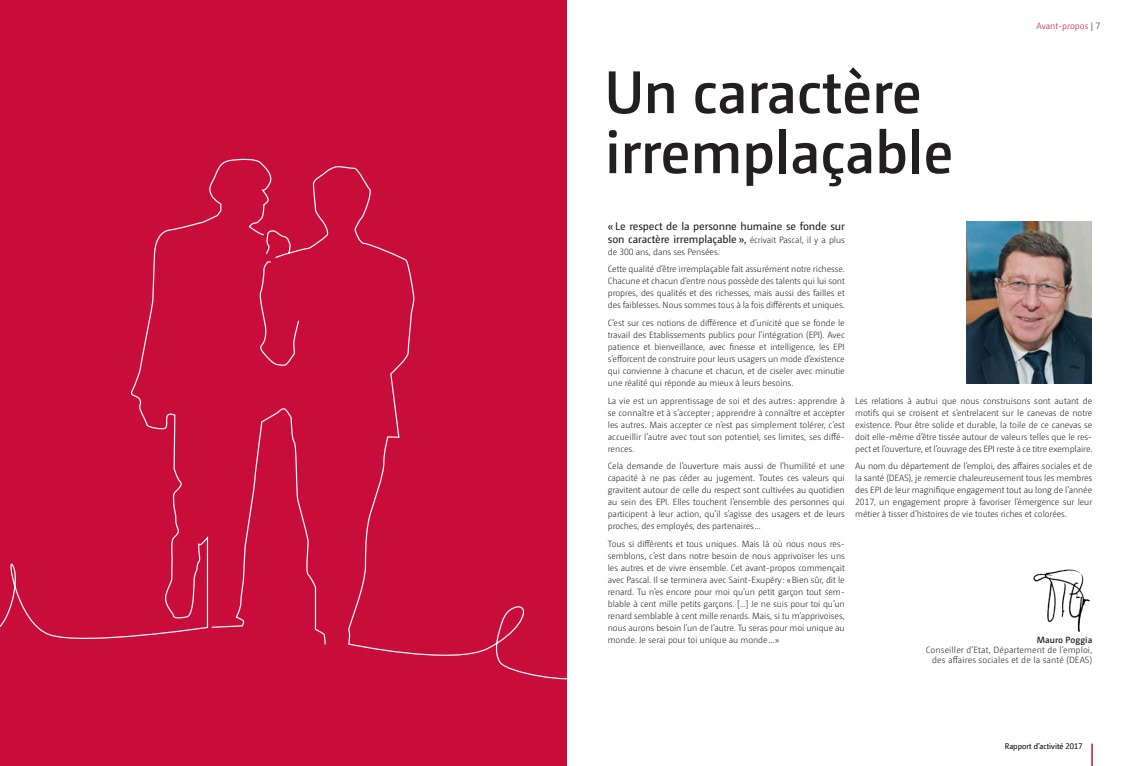
<style>
.page{position:relative;width:1134px;height:766px;background:#fff}
.page>*{position:absolute;margin:0;border:0;box-sizing:border-box;transform-origin:0 0}
.t1{font:600 60px/60px "Camingo Dos Pro";letter-spacing:-.01em;color:#231f20}
.t2{font:11px/13px "Camingo Dos Pro";letter-spacing:-.01em;color:#231f20}
.t3{font:300 9px/12px "Camingo Dos Pro";letter-spacing:-.01em;color:#231f20;text-align:justify}
.t4{font:300 9px/10px "Camingo Dos Pro";letter-spacing:.01em;color:#231f20;text-align:right}
.t5{font:300 9px "Camingo Dos Pro";color:#c80d3a}
.t6{font:600 9px "Camingo Dos Pro";letter-spacing:.01em;color:#231f20}
.t7{font:300 8px "Camingo Dos Pro";color:#231f20}
.s1{color:#231f20}
.s2{font-weight:300;font-size:9px}
</style>
<div class="page">
<svg style="left:1092px;top:743px;width:1px;height:22px"></svg>
<div style="left:0;top:0;width:567px;height:765px;background:#c80d3a"></div>
<svg style="left:0;top:158px;width:567px;height:522px"></svg>
<img style="left:966px;top:221px;width:126px;height:162px">
<img style="left:1033px;top:569px;width:57px;height:61px">
<h1 class="t1" style="left:605px;top:62px;width:350px">Un caractère irremplaçable</h1>
<p class="t5" style="left:1036px;top:21px;width:65px">Avant-propos <span class="s1">| 7</span></p>
<p class="t2" style="left:608px;top:219px;width:239px">« Le respect de la personne humaine se fonde sur son caractère irremplaçable », <span class="s2">écrivait Pascal, il y a plus</span></p>
<p class="t3" style="left:608px;top:242px;width:238px;line-height:17.7px">de 300 ans, dans ses Pensées.<br>Cette qualité d’être irremplaçable fait assurément notre richesse.</p>
<p class="t3" style="left:608px;top:275px;width:238px">Chacune et chacun d’entre nous possède des talents qui lui sont propres, des qualités et des richesses, mais aussi des failles et des faiblesses. Nous sommes tous à la fois différents et uniques.</p>
<p class="t3" style="left:608px;top:317px;width:239px">C’est sur ces notions de différence et d’unicité que se fonde le travail des Etablissements publics pour l’intégration (EPI). Avec patience et bienveillance, avec finesse et intelligence, les EPI s’efforcent de construire pour leurs usagers un mode d’existence qui convienne à chacune et chacun, et de ciseler avec minutie une réalité qui réponde au mieux à leurs besoins.</p>
<p class="t3" style="left:608px;top:394px;width:238px">La vie est un apprentissage de soi et des autres : apprendre à se connaître et à s’accepter ; apprendre à connaître et accepter les autres. Mais accepter ce n’est pas simplement tolérer, c’est accueillir l’autre avec tout son potentiel, ses limites, ses diffé&shy;rences.</p>
<p class="t3" style="left:608px;top:460px;width:239px">Cela demande de l’ouverture mais aussi de l’humilité et une capacité à ne pas céder au jugement. Toutes ces valeurs qui gravitent autour de celle du respect sont cultivées au quotidien au sein des EPI. Elles touchent l’ensemble des personnes qui participent à leur action, qu’il s’agisse des usagers et de leurs proches, des employés, des partenaires…</p>
<p class="t3" style="left:608px;top:538px;width:238px">Tous si différents et tous uniques. Mais là où nous nous res&shy;semblons, c’est dans notre besoin de nous apprivoiser les uns les autres et de vivre ensemble. Cet avant-propos commençait avec Pascal. Il se terminera avec Saint-Exupéry: «Bien sûr, dit le renard. Tu n’es encore pour moi qu’un petit garçon tout sem&shy;blable à cent mille petits garçons. […] Je ne suis pour toi qu’un renard semblable à cent mille renards. Mais, si tu m’apprivoises, nous aurons besoin l’un de l’autre. Tu seras pour moi unique au monde. Je serai pour toi unique au monde...»</p>
<p class="t3" style="left:855px;top:394px;width:238px">Les relations à autrui que nous construisons sont autant de motifs qui se croisent et s’entrelacent sur le canevas de notre existence. Pour être solide et durable, la toile de ce canevas se doit elle-même d’être tissée autour de valeurs telles que le res&shy;pect et l’ouverture, et l’ouvrage des EPI reste à ce titre exemplaire.</p>
<p class="t3" style="left:855px;top:460px;width:238px">Au nom du département de l’emploi, des affaires sociales et de la santé (DEAS), je remercie chaleureusement tous les membres des EPI de leur magnifique engagement tout au long de l’année 2017, un engagement propre à favoriser l’émergence sur leur métier à tisser d’histoires de vie toutes riches et colorées.</p>
<p class="t6" style="left:1037px;top:634px;width:57px">Mauro Poggia</p>
<p class="t4" style="left:926px;top:644px;width:168px">Conseiller d’Etat, Département de l’emploi, des affaires sociales et de la santé (DEAS)</p>
<p class="t7" style="left:1005px;top:741px;width:79px">Rapport d’activité 2017</p>
</div>
